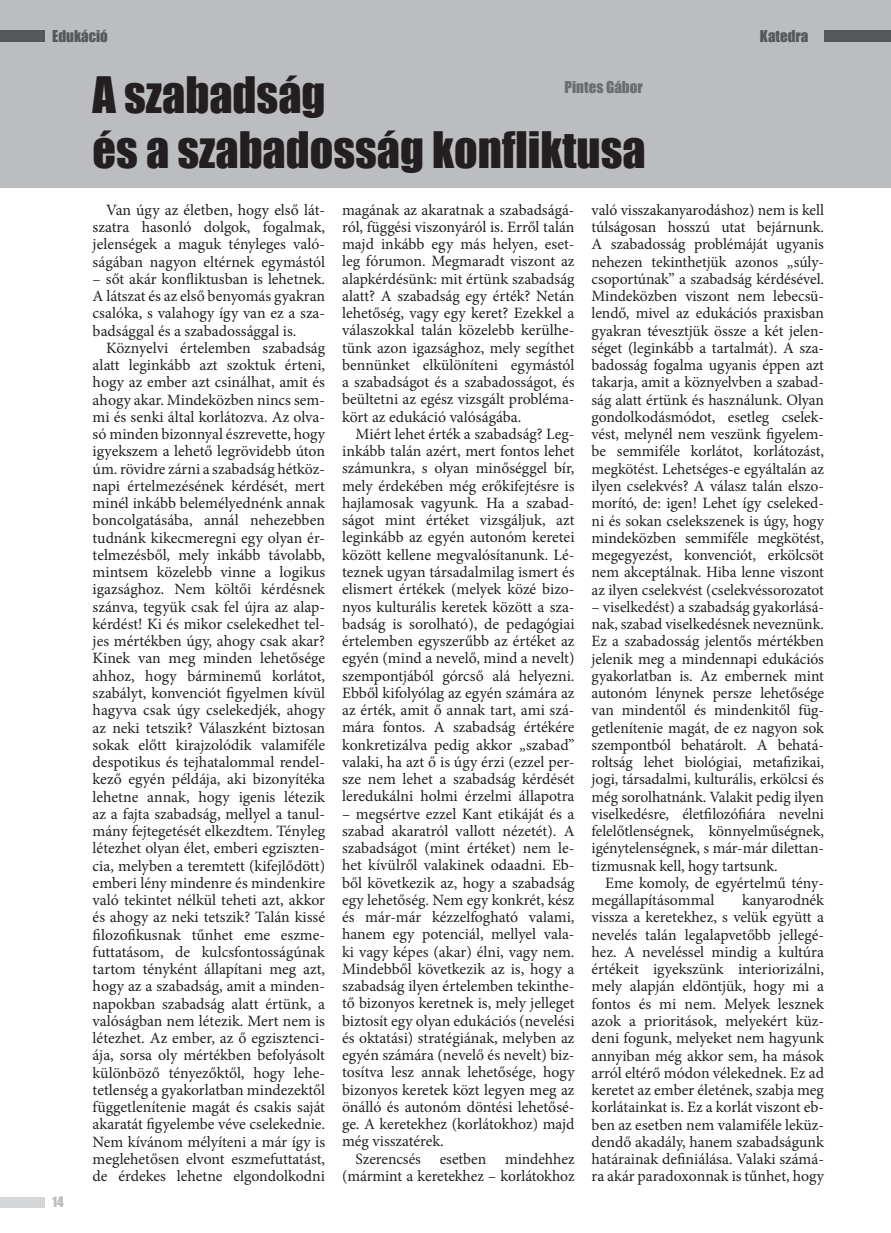
<style>
.page{position:relative;width:891px;height:1233px;background:#fff}
.page>*{position:absolute;margin:0;border:0;box-sizing:border-box;transform-origin:0 0}
.t1{font:46.2px/55.3px "Impact";color:#231f20}
.t2{font:15.75px/17.2px "Minion Pro";letter-spacing:-.005em;color:#231f20;text-align:justify}
.t3{font:15px "Impact";color:#57585a}
.t4{font:15px "Impact";color:#6c6d70}
.t5{font:13.35px "Impact";color:#bcbdc0}
</style>
<div class="page">
<div style="left:0;top:0;width:891px;height:188px;background:#bcbdc0"></div>
<div style="left:824px;top:30px;width:67px;height:12px;background:#57585a"></div>
<div style="left:0;top:30px;width:45px;height:12px;background:#57585a"></div>
<div style="left:0;top:1196px;width:45px;height:11px;background:#d5d6d8"></div>
<p class="t3" style="left:52px;top:24px;width:57px">Edukáció</p>
<h1 class="t1" style="left:93px;top:66px;width:555px">A szabadság<br>és a szabadosság konfliktusa</h1>
<p class="t4" style="left:565px;top:75px;width:80px">Pintes Gábor</p>
<p class="t3" style="left:760px;top:24px;width:50px">Katedra</p>
<p class="t5" style="left:52px;top:1191px;width:13px">14</p>
<p class="t2" style="left:93px;top:201px;width:234px;text-indent:13px">Van úgy az életben, hogy első lát&shy;szatra hasonló dolgok, fogalmak, jelenségek a maguk tényleges való&shy;ságában nagyon eltérnek egymástól</p>
<p class="t2" style="left:93px;top:270px;width:234px">– sőt akár konfliktusban is lehetnek.<br>A látszat és az első benyomás gyakran csalóka, s valahogy így van ez a sza&shy;badsággal és a szabadossággal is.</p>
<p class="t2" style="left:93px;top:339px;width:234px;text-indent:13px">Köznyelvi értelemben szabadság alatt leginkább azt szoktuk érteni, hogy az ember azt csinálhat, amit és ahogy akar. Mindeközben nincs sem&shy;mi és senki által korlátozva. Az olva&shy;só minden bizonnyal észrevette, hogy igyekszem a lehető legrövidebb úton úm. rövidre zárni a szabadság hétköz&shy;napi értelmezésének kérdését, mert minél inkább belemélyednénk annak boncolgatásába, annál nehezebben tudnánk kikecmeregni egy olyan ér&shy;telmezésből, mely inkább távolabb, mintsem közelebb vinne a logikus igazsághoz. Nem költői kérdésnek szánva, tegyük csak fel újra az alap&shy;kérdést! Ki és mikor cselekedhet tel&shy;jes mértékben úgy, ahogy csak akar?<br>Kinek van meg minden lehetősége ahhoz, hogy bárminemű korlátot, szabályt, konvenciót figyelmen kívül hagyva csak úgy cselekedjék, ahogy az neki tetszik? Válaszként biztosan sokak előtt kirajzolódik valamiféle despotikus és tejhatalommal rendel&shy;kező egyén példája, aki bizonyítéka lehetne annak, hogy igenis létezik az a fajta szabadság, mellyel a tanul&shy;mány fejtegetését elkezdtem. Tényleg létezhet olyan élet, emberi egziszten&shy;cia, melyben a teremtett (kifejlődött) emberi lény mindenre és mindenkire való tekintet nélkül teheti azt, akkor és ahogy az neki tetszik? Talán kissé filozofikusnak tűnhet eme eszme&shy;futtatásom, de kulcsfontosságúnak tartom tényként állapítani meg azt, hogy az a szabadság, amit a minden&shy;napokban szabadság alatt értünk, a valóságban nem létezik. Mert nem is létezhet. Az ember, az ő egzisztenci&shy;ája, sorsa oly mértékben befolyásolt különböző tényezőktől, hogy lehe&shy;tetlenség a gyakorlatban mindezektől függetlenítenie magát és csakis saját akaratát figyelembe véve cselekednie.<br>Nem kívánom mélyíteni a már így is meglehetősen elvont eszmefuttatást, de érdekes lehetne elgondolkodni</p>
<p class="t2" style="left:342px;top:201px;width:234px">magának az akaratnak a szabadságá&shy;ról, függési viszonyáról is. Erről talán majd inkább egy más helyen, eset&shy;leg fórumon. Megmaradt viszont az alapkérdésünk: mit értünk szabadság alatt? A szabadság egy érték? Netán lehetőség, vagy egy keret? Ezekkel a válaszokkal talán közelebb kerülhe&shy;tünk azon igazsághoz, mely segíthet bennünket elkülöníteni egymástól a szabadságot és a szabadosságot, és beültetni az egész vizsgált probléma&shy;kört az edukáció valóságába.</p>
<p class="t2" style="left:342px;top:425px;width:234px;text-indent:13px">Miért lehet érték a szabadság? Leg&shy;inkább talán azért, mert fontos lehet számunkra, s olyan minőséggel bír, mely érdekében még erőkifejtésre is hajlamosak vagyunk. Ha a szabad&shy;ságot mint értéket vizsgáljuk, azt leginkább az egyén autonóm keretei között kellene megvalósítanunk. Lé&shy;teznek ugyan társadalmilag ismert és elismert értékek (melyek közé bizo&shy;nyos kulturális keretek között a sza&shy;badság is sorolható), de pedagógiai értelemben egyszerűbb az értéket az egyén (mind a nevelő, mind a nevelt) szempontjából górcső alá helyezni.<br>Ebből kifolyólag az egyén számára az az érték, amit ő annak tart, ami szá&shy;mára fontos. A szabadság értékére konkretizálva pedig akkor „szabad” valaki, ha azt ő is úgy érzi (ezzel per&shy;sze nem lehet a szabadság kérdését leredukálni holmi érzelmi állapotra</p>
<p class="t2" style="left:342px;top:805px;width:234px">– megsértve ezzel Kant etikáját és a szabad akaratról vallott nézetét). A szabadságot (mint értéket) nem le&shy;het kívülről valakinek odaadni. Eb&shy;ből következik az, hogy a szabadság egy lehetőség. Nem egy konkrét, kész és már-már kézzelfogható valami, hanem egy potenciál, mellyel vala&shy;ki vagy képes (akar) élni, vagy nem.<br>Mindebből következik az is, hogy a szabadság ilyen értelemben tekinthe&shy;tő bizonyos keretnek is, mely jelleget biztosít egy olyan edukációs (nevelési és oktatási) stratégiának, melyben az egyén számára (nevelő és nevelt) biz&shy;tosítva lesz annak lehetősége, hogy bizonyos keretek közt legyen meg az önálló és autonóm döntési lehetősé&shy;ge. A keretekhez (korlátokhoz) majd még visszatérek.</p>
<p class="t2" style="left:342px;top:1150px;width:234px;text-align:right">Szerencsés esetben mindehhez (mármint a keretekhez – korlátokhoz</p>
<p class="t2" style="left:592px;top:201px;width:234px">való visszakanyarodáshoz) nem is kell túlságosan hosszú utat bejárnunk.<br>A szabadosság problémáját ugyanis nehezen tekinthetjük azonos „súly&shy;csoportúnak” a szabadság kérdésével.<br>Mindeközben viszont nem lebecsü&shy;lendő, mivel az edukációs praxisban gyakran tévesztjük össze a két jelen&shy;séget (leginkább a tartalmát). A sza&shy;badosság fogalma ugyanis éppen azt takarja, amit a köznyelvben a szabad&shy;ság alatt értünk és használunk. Olyan gondolkodásmódot, esetleg cselek&shy;vést, melynél nem veszünk figyelem&shy;be semmiféle korlátot, korlátozást, megkötést. Lehetséges-e egyáltalán az ilyen cselekvés? A válasz talán elszo&shy;morító, de: igen! Lehet így cseleked&shy;ni és sokan cselekszenek is úgy, hogy mindeközben semmiféle megkötést, megegyezést, konvenciót, erkölcsöt nem akceptálnak. Hiba lenne viszont az ilyen cselekvést (cselekvéssorozatot</p>
<p class="t2" style="left:592px;top:598px;width:234px">– viselkedést) a szabadság gyakorlásá&shy;nak, szabad viselkedésnek neveznünk.<br>Ez a szabadosság jelentős mértékben jelenik meg a mindennapi edukációs gyakorlatban is. Az embernek mint autonóm lénynek persze lehetősége van mindentől és mindenkitől füg&shy;getlenítenie magát, de ez nagyon sok szempontból behatárolt. A behatá&shy;roltság lehet biológiai, metafizikai, jogi, társadalmi, kulturális, erkölcsi és még sorolhatnánk. Valakit pedig ilyen viselkedésre, életfilozófiára nevelni felelőtlenségnek, könnyelműségnek, igénytelenségnek, s már-már dilettan&shy;tizmusnak kell, hogy tartsunk.</p>
<p class="t2" style="left:592px;top:874px;width:234px;text-indent:13px">Eme komoly, de egyértelmű tény&shy;megállapításommal</p>
<p class="t2" style="left:592px;top:891px;width:234px;text-indent:150px">kanyarodnék vissza a keretekhez, s velük együtt a nevelés talán legalapvetőbb jellegé&shy;hez. A neveléssel mindig a kultúra értékeit igyekszünk interiorizálni, mely alapján eldöntjük, hogy mi a fontos és mi nem. Melyek lesznek azok a prioritások, melyekért küz&shy;deni fogunk, melyeket nem hagyunk annyiban még akkor sem, ha mások arról eltérő módon vélekednek. Ez ad keretet az ember életének, szabja meg korlátainkat is. Ez a korlát viszont eb&shy;ben az esetben nem valamiféle leküz&shy;dendő akadály, hanem szabadságunk határainak definiálása. Valaki számá&shy;ra akár paradoxonnak is tűnhet, hogy</p>
</div>
